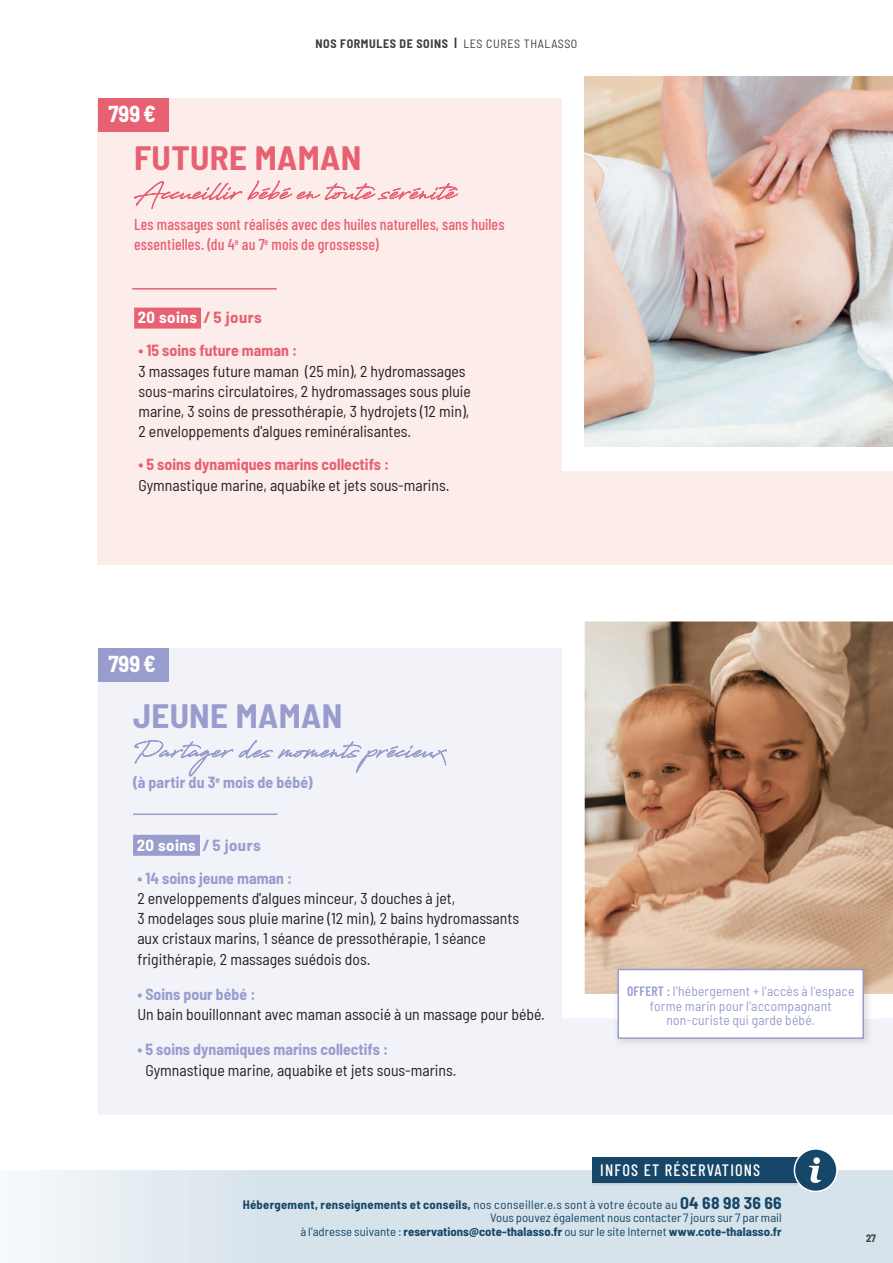
<style>
.page{position:relative;width:893px;height:1263px;background:#fff}
.page>*{position:absolute;margin:0;border:0;box-sizing:border-box;transform-origin:0 0}
.t1{font:700 semi-condensed 33px "Barlow";letter-spacing:.01em;color:#e76172;scale:1.06 1}
.t2{font:700 semi-condensed 33px "Barlow";letter-spacing:.01em;color:#999dcd;scale:1.06 1}
.t3{font:700 semi-condensed 22.5px "Barlow";color:#fff}
.t4{font:500 16.5px "Barlow Condensed";letter-spacing:.07em;color:#fff}
.t5{font:semi-condensed 15.75px/20.2px "Barlow";color:#241f21}
.t6{font:500 15.75px/20.2px "Barlow Condensed";letter-spacing:.01em;color:#e76172}
.t7{font:700 semi-condensed 15.75px "Barlow";color:#999dcd}
.t8{font:700 semi-condensed 15.75px "Barlow";color:#e76172}
.t9{font:700 semi-condensed 15.75px "Barlow";letter-spacing:.03em;color:#fff;scale:1.06 1}
.t10{font:semi-condensed 13.5px/14.5px "Barlow";letter-spacing:.015em;color:#999dcd;text-align:center}
.t11{font:semi-condensed 12px/13.5px "Barlow";color:#174768;text-align:right;scale:1.06 1}
.t12{font:700 semi-condensed 12px "Barlow";letter-spacing:.05em;color:#3e3e3f}
.t13{font:700 semi-condensed 10.5px "Barlow";color:#3e3e3f}
.s1{font-weight:400}
.s2{color:#e76172}
.s3{color:#999dcd}
.s4{font-family:"Barlow Condensed";font-weight:600;font-stretch:normal}
.s5{font-weight:700}
.s6{font-weight:700;font-size:16.5px}
</style>
<div class="page">
<div style="left:98px;top:648px;width:795px;height:467px;background:#f2f3f9"></div>
<div style="left:98px;top:98px;width:795px;height:467px;background:#fcedeb"></div>
<div style="left:563px;top:64px;width:330px;height:407px;background:#fff"></div>
<div style="left:563px;top:618px;width:330px;height:400px;background:#fff"></div>
<div style="left:98px;top:98px;width:71px;height:33px;background:#e76172"></div>
<svg style="left:134px;top:180px;width:324px;height:29px"></svg>
<div style="left:134px;top:308px;width:67px;height:21px;background:#e76172"></div>
<hr style="left:132px;top:288px;width:145px;height:2px;background:#e76172">
<img style="left:585px;top:621px;width:308px;height:373px">
<img style="left:585px;top:77px;width:308px;height:369px">
<div style="left:98px;top:648px;width:71px;height:33px;background:#999dcd"></div>
<svg style="left:24px;top:1170px;width:869px;height:93px;background:#dae5ed"></svg>
<img style="left:592px;top:1157px;width:209px;height:29px">
<div style="left:593px;top:1157px;width:225px;height:26px;background:#174768"></div>
<div style="left:794px;top:1149px;width:43px;height:42px;background:#174768;border-radius:50%"></div>
<div style="left:794px;top:1148px;width:44px;height:44px;border:2px solid #fff;border-radius:50%"></div>
<svg style="left:809px;top:1166px;width:12px;height:17px"></svg>
<div style="left:813px;top:1157px;width:7px;height:7px;background:#fff;border-radius:50%"></div>
<img style="left:613px;top:964px;width:260px;height:84px">
<div style="left:618px;top:969px;width:245px;height:69px;background:#fff"></div>
<div style="left:617px;top:969px;width:247px;height:70px;border:2px solid #999dcd"></div>
<svg style="left:134px;top:740px;width:99px;height:37px"></svg>
<svg style="left:239px;top:739px;width:208px;height:35px"></svg>
<div style="left:133px;top:835px;width:67px;height:21px;background:#999dcd"></div>
<hr style="left:133px;top:813px;width:145px;height:2px;background:#999dcd">
<p class="t12" style="left:316px;top:35px;width:263px">NOS FORMULES DE SOINS | <span class="s1">LES CURES THALASSO</span></p>
<h2 class="t3" style="left:108px;top:97px;width:49px">799 €</h2>
<h1 class="t1" style="left:134px;top:134px;width:216px">FUTURE MAMAN</h1>
<p class="t6" style="left:134px;top:213px;width:372px">Les massages sont réalisés avec des huiles naturelles, sans huiles essentielles. (du 4<sup>e</sup> au 7<sup>e</sup> mois de grossesse)</p>
<p class="t9" style="left:138px;top:306px;width:119px">20 soins <span class="s2">/ 5 jours</span></p>
<p class="t8" style="left:138px;top:339px;width:160px">• 15 soins future maman :</p>
<p class="t5" style="left:138px;top:360px;width:334px">3 massages future maman (25 min), 2 hydromassages sous-marins circulatoires, 2 hydromassages sous pluie marine, 3 soins de pressothérapie, 3 hydrojets (12 min), 2 enveloppements d'algues reminéralisantes.</p>
<p class="t8" style="left:138px;top:453px;width:252px">• 5 soins dynamiques marins collectifs :</p>
<p class="t5" style="left:138px;top:474px;width:313px">Gymnastique marine, aquabike et jets sous-marins.</p>
<h2 class="t3" style="left:108px;top:647px;width:49px">799 €</h2>
<h1 class="t2" style="left:133px;top:692px;width:199px">JEUNE MAMAN</h1>
<p class="t7" style="left:133px;top:771px;width:181px">(à partir du 3<sup>e</sup> mois de bébé)</p>
<p class="t9" style="left:137px;top:833px;width:119px">20 soins <span class="s3">/ 5 jours</span></p>
<p class="t7" style="left:137px;top:866px;width:156px">• 14 soins jeune maman :</p>
<p class="t5" style="left:137px;top:887px;width:383px">2 enveloppements d'algues minceur, 3 douches à jet,<br>3 modelages sous pluie marine (12 min), 2 bains hydromassants aux cristaux marins, 1 séance de pressothérapie, 1 séance frigithérapie, 2 massages suédois dos.</p>
<p class="t7" style="left:137px;top:983px;width:119px">• Soins pour bébé :</p>
<p class="t5" style="left:137px;top:1003px;width:409px">Un bain bouillonnant avec maman associé à un massage pour bébé.</p>
<p class="t7" style="left:137px;top:1038px;width:252px">• 5 soins dynamiques marins collectifs :</p>
<p class="t5" style="left:145px;top:1059px;width:313px">Gymnastique marine, aquabike et jets sous-marins.</p>
<p class="t10" style="left:627px;top:983px;width:229px"><span class="s4">OFFERT :</span> l'hébergement + l'accès à l'espace forme marin pour l'accompagnant non-curiste qui garde bébé.</p>
<p class="t4" style="left:600px;top:1158px;width:162px">INFOS ET RÉSERVATIONS</p>
<p class="t11" style="left:243px;top:1197px;width:510px"><span class="s5">Hébergement, renseignements et conseils,</span> nos conseiller.e.s sont à votre écoute au <span class="s6">04 68 98 36 66<br></span>Vous pouvez également nous contacter 7 jours sur 7 par mail<br>à l'adresse suivante : <span class="s5">reservations@cote-thalasso.fr</span> ou sur le site Internet <span class="s5">www.cote-thalasso.fr</span></p>
<p class="t13" style="left:866px;top:1231px;width:11px">27</p>
</div>
